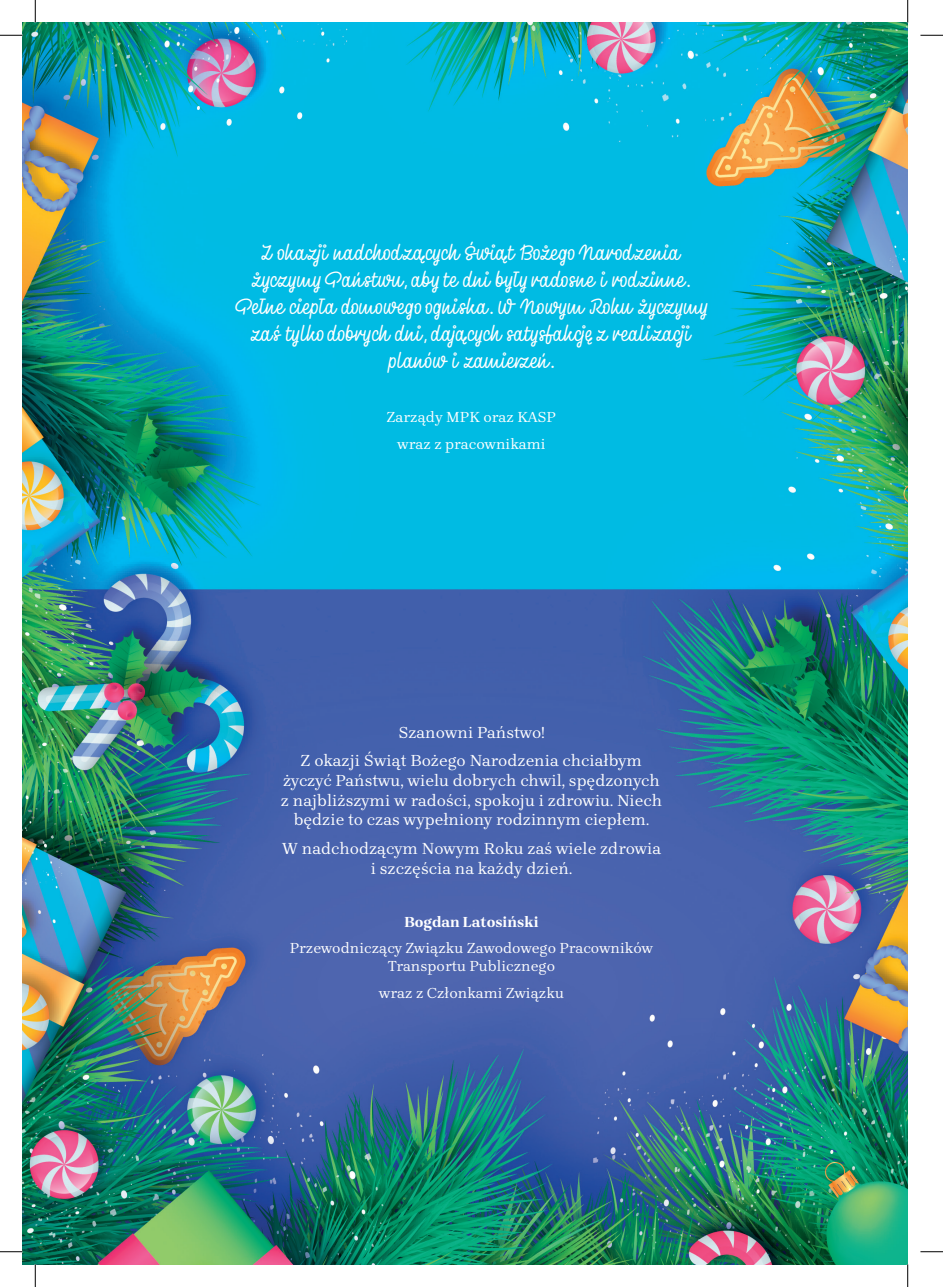
<style>
.page{position:relative;width:943px;height:1287px;background:#fff}
.page>*{position:absolute;margin:0;border:0;box-sizing:border-box;transform-origin:0 0}
.t1{font:22.5px/27px "Havana";letter-spacing:-.06em;color:#fff;text-align:center}
.t2{font:16.5px/19.8px "Brygada 1918";color:#fff;text-align:center}
.t3{font:15px/26.5px "Brygada 1918";color:#fff;text-align:center}
.t4{font:700 15px "Brygada 1918";color:#fff}
</style>
<div class="page">
<img style="left:23px;top:23px;width:884px;height:1241px">
<svg style="left:0;top:35px;width:22px;height:1px"></svg>
<svg style="left:920px;top:35px;width:22px;height:1px"></svg>
<svg style="left:0;top:1251px;width:22px;height:1px"></svg>
<svg style="left:920px;top:1251px;width:22px;height:1px"></svg>
<svg style="left:35px;top:0;width:1px;height:23px"></svg>
<svg style="left:35px;top:1264px;width:1px;height:23px"></svg>
<svg style="left:907px;top:0;width:1px;height:23px"></svg>
<svg style="left:907px;top:1264px;width:1px;height:23px"></svg>
<h1 class="t1" style="left:235px;top:240px;width:473px">Z okazji nadchodzących Świąt Bożego Narodzenia życzymy Państwu, aby te dni były radosne i rodzinne.<br>Pełne ciepła domowego ogniska. W Nowym Roku życzymy zaś tylko dobrych dni, dających satysfakcję z realizacji planów i zamierzeń.</h1>
<p class="t3" style="left:387px;top:405px;width:171px">Zarządy MPK oraz KASP wraz z pracownikami</p>
<p class="t2" style="left:301px;top:719px;width:342px;line-height:28.3px">Szanowni Państwo!<br>Z okazji Świąt Bożego Narodzenia chciałbym</p>
<p class="t2" style="left:281px;top:772px;width:382px">życzyć Państwu, wielu dobrych chwil, spędzonych z najbliższymi w radości, spokoju i zdrowiu. Niech będzie to czas wypełniony rodzinnym ciepłem.</p>
<p class="t2" style="left:282px;top:840px;width:381px">W nadchodzącym Nowym Roku zaś wiele zdrowia i szczęścia na każdy dzień.</p>
<p class="t4" style="left:404px;top:913px;width:136px">Bogdan Latosiński</p>
<p class="t3" style="left:290px;top:940px;width:365px;line-height:18px">Przewodniczący Związku Zawodowego Pracowników<br>Transportu Publicznego</p>
<p class="t3" style="left:379px;top:980px;width:186px">wraz z Członkami Związku</p>
</div>
